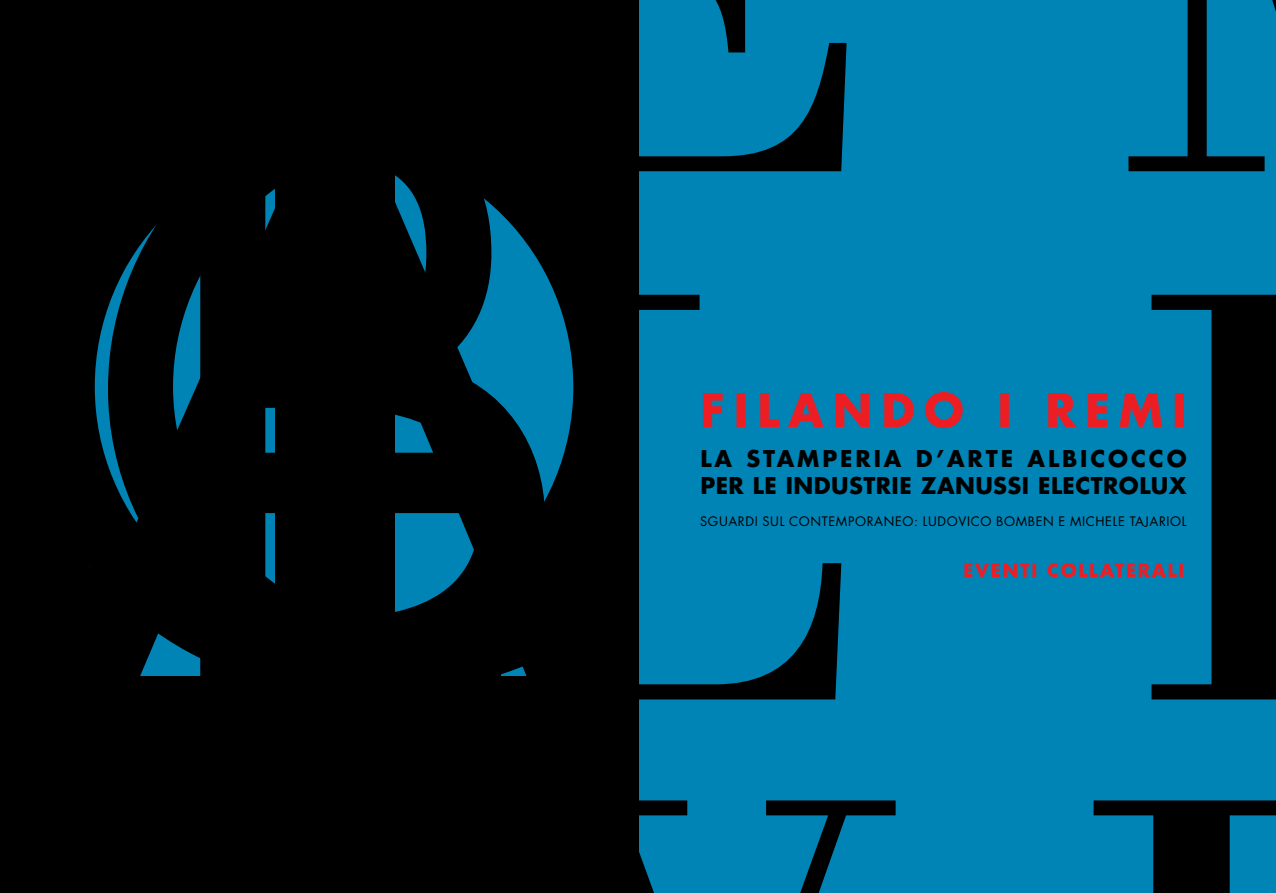
<style>
.page{position:relative;width:1276px;height:893px;background:#fff}
.page>*{position:absolute;margin:0;border:0;box-sizing:border-box;transform-origin:0 0}
.t1{font:700 45px "Futura";letter-spacing:.2em;color:#ed1d24}
.t2{font:700 22.5px "Futura";letter-spacing:.125em;color:#000}
.t3{font:700 18px "Futura";letter-spacing:.1em;color:#ed1d24}
.t4{font:12.75px "Futura";letter-spacing:.05em;color:#000}
</style>
<div class="page">
<div style="left:638px;top:0;width:638px;height:893px;background:#0084b5"></div>
<svg style="left:1151px;top:295px;width:125px;height:404px;fill:#000"></svg>
<svg style="left:638px;top:295px;width:203px;height:404px"></svg>
<svg style="left:638px;top:800px;width:257px;height:93px"></svg>
<svg style="left:1093px;top:800px;width:183px;height:93px"></svg>
<svg style="left:638px;top:0;width:208px;height:171px"></svg>
<svg style="left:1128px;top:0;width:148px;height:171px"></svg>
<div style="left:0;top:0;width:638px;height:893px;background:#000"></div>
<svg style="left:89px;top:175px;width:485px;height:501px"></svg>
<div style="left:60px;top:567px;width:52px;height:69px;background:#000"></div>
<div style="left:60px;top:93px;width:119px;height:103px;background:#000"></div>
<div style="left:60px;top:164px;width:60px;height:61px;background:#000"></div>
<h1 class="t1" style="left:700px;top:378px;width:488px">FILANDO I REMI</h1>
<p class="t2" style="left:700px;top:443px;width:156px">LA STAM PERIA</p>
<p class="t2" style="left:916px;top:443px;width:267px">D’ARTE ALBICOCCO</p>
<p class="t2" style="left:700px;top:470px;width:188px">PER LE INDUSTRIE</p>
<p class="t2" style="left:920px;top:470px;width:85px">ZAN USSI</p>
<p class="t2" style="left:1038px;top:470px;width:82px">ELECTROL</p>
<p class="t2" style="left:1151px;top:470px;width:37px">UX</p>
<p class="t4" style="left:700px;top:513px;width:488px">SGUARDI SUL CONTEMPORANEO: LUDOVICO BOMBEN E MICHELE TAJARIOL</p>
<p class="t3" style="left:963px;top:558px;width:112px">EVENTI COLLA</p>
<p class="t3" style="left:1114px;top:558px;width:24px">TERALI</p>
</div>
